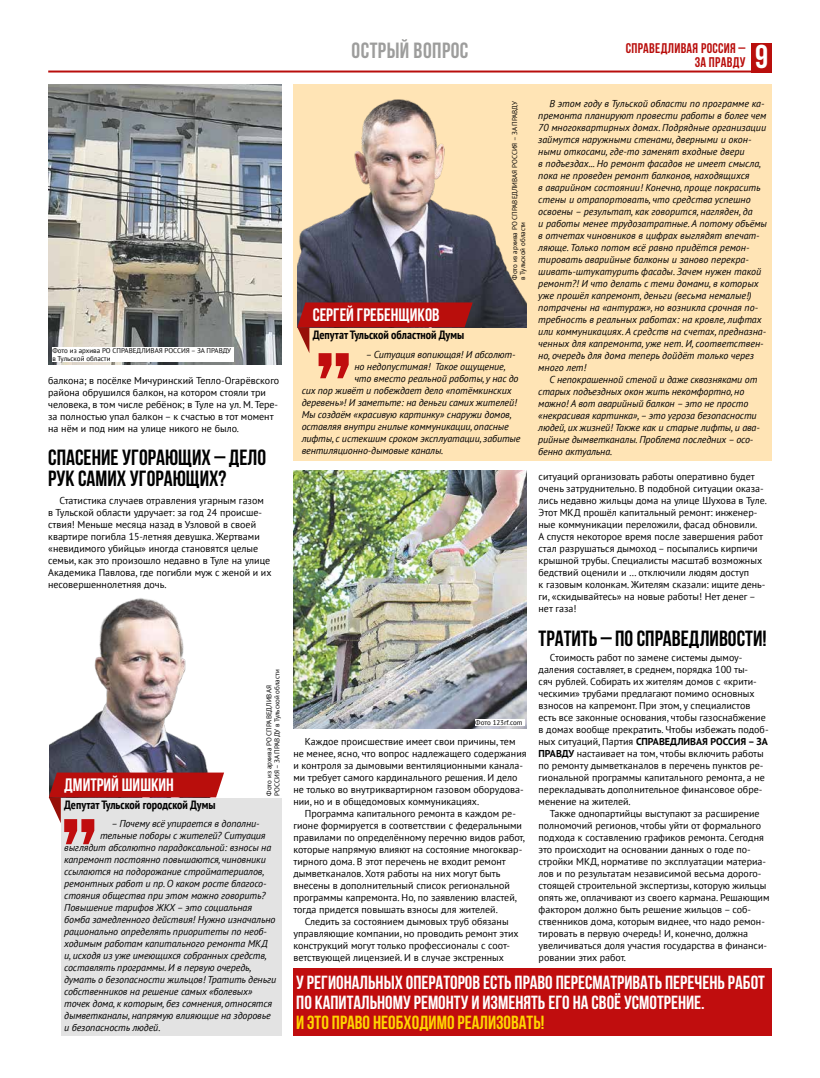
<style>
.page{position:relative;width:820px;height:1078px;background:#fff}
.page>*{position:absolute;margin:0;border:0;box-sizing:border-box;transform-origin:0 0}
.t1{font:700 33px "Bebas Neue";color:#fff}
.t2{font:700 22px/21px "Bebas Neue";color:#000}
.t3{font:700 22px "Bebas Neue";letter-spacing:.02em;color:#9d9d9c}
.t4{font:700 19px/20px "Bebas Neue";color:#fff}
.t5{font:700 19px "Bebas Neue";color:#ffd500}
.t6{font:700 18px "Bebas Neue";color:#fff}
.t7{font:700 14px/14px "Bebas Neue";letter-spacing:.02em;color:#b90e0c;text-align:right}
.t8{font:700 condensed 12px "PT Sans";color:#000}
.t9{font:10px/12px "PT Sans";color:#000}
.t10{font:italic 10px/12px "PT Sans";letter-spacing:-.01em;color:#000}
.t11{font:7px/8px "PT Sans";color:#000}
.s1{font-weight:700}
</style>
<div class="page">
<hr style="left:48px;top:70px;width:703px;height:2px;background:#b90e0c">
<div style="left:751px;top:43px;width:20px;height:29px;background:#b90e0c"></div>
<div style="left:293px;top:968px;width:478px;height:67px;background:#c00d0e"></div>
<div style="left:293px;top:85px;width:478px;height:376px;background:#ffe4b5"></div>
<img style="left:297px;top:99px;width:229px;height:229px">
<svg style="left:297px;top:302px;width:175px;height:76px"></svg>
<div style="left:61px;top:797px;width:220px;height:238px;background:#e3e3e3"></div>
<img style="left:49px;top:598px;width:159px;height:174px">
<svg style="left:49px;top:772px;width:175px;height:72px"></svg>
<img style="left:49px;top:85px;width:232px;height:280px">
<img style="left:294px;top:470px;width:232px;height:258px">
<div style="left:52px;top:347px;width:182px;height:15px;background:#fff"></div>
<div style="left:475px;top:719px;width:49px;height:6px;background:#fff"></div>
<p class="t11" style="left:52px;top:346px;width:180px">Фото из архива РО СПРАВЕДЛИВАЯ РОССИЯ – ЗА ПРАВДУ в Тульской области</p>
<p class="t9" style="left:48px;top:374px;width:232px">балкона; в посёлке Мичуринский Тепло-Огарёвского района обрушился балкон, на котором стояли три человека, в том числе ребёнок; в Туле на ул. М. Тере&shy;за полностью упал балкон – к счастью в тот момент на нём и под ним на улице никого не было.</p>
<h2 class="t2" style="left:48px;top:447px;width:219px">Спасение угорающих – дело рук самих угорающих?</h2>
<p class="t9" style="left:48px;top:494px;width:225px;text-indent:11px">Статистика случаев отравления угарным газом<br>в Тульской области удручает: за год 24 происше&shy;ствия! Меньше месяца назад в Узловой в своей квартире погибла 15-летняя девушка. Жертвами «невидимого убийцы» иногда становятся целые семьи, как это произошло недавно в Туле на улице Академика Павлова, где погибли муж с женой и их несовершеннолетняя дочь.</p>
<p class="t11" style="left:265px;top:795px;width:128px;rotate:-90deg">Фото из архива РО СПРАВЕДЛИВАЯ<br>РОССИЯ – ЗА ПРАВДУ в Тульской области</p>
<h3 class="t6" style="left:64px;top:774px;width:111px">Дмитрий шишкин</h3>
<p class="t8" style="left:64px;top:797px;width:153px">Депутат Тульской городской Думы</p>
<p class="t10" style="left:111px;top:817px;width:150px">– Почему всё упирается в дополни-</p>
<p class="t10" style="left:100px;top:829px;width:167px">тельные поборы с жителей? Ситуация</p>
<p class="t10" style="left:64px;top:841px;width:208px">выглядит абсолютно парадоксальной: взносы на</p>
<p class="t10" style="left:64px;top:853px;width:203px">капремонт постоянно повышаются, чиновники</p>
<p class="t10" style="left:64px;top:865px;width:201px">ссылаются на подорожание стройматериалов,</p>
<p class="t10" style="left:64px;top:877px;width:204px">ремонтных работ и пр. О каком росте благосо-</p>
<p class="t10" style="left:64px;top:889px;width:203px">стояния общества при этом можно говорить?</p>
<p class="t10" style="left:64px;top:901px;width:189px">Повышение тарифов ЖКХ – это социальная</p>
<p class="t10" style="left:64px;top:913px;width:213px">бомба замедленного действия! Нужно изначально</p>
<p class="t10" style="left:64px;top:925px;width:204px">рационально определять приоритеты по необ-</p>
<p class="t10" style="left:64px;top:937px;width:205px">ходимым работам капитального ремонта МКД</p>
<p class="t10" style="left:64px;top:949px;width:204px">и, исходя из уже имеющихся собранных средств,</p>
<p class="t10" style="left:64px;top:961px;width:189px">составлять программы. И в первую очередь,</p>
<p class="t10" style="left:64px;top:973px;width:213px">думать о безопасности жильцов! Тратить деньги</p>
<p class="t10" style="left:64px;top:985px;width:190px">собственников на решение самых «болевых»</p>
<p class="t10" style="left:64px;top:997px;width:209px">точек дома, к которым, без сомнения, относятся</p>
<p class="t10" style="left:64px;top:1009px;width:208px">дымветканалы, напрямую влияющие на здоровье</p>
<p class="t10" style="left:64px;top:1021px;width:98px">и безопасность людей.</p>
<h2 class="t3" style="left:351px;top:39px;width:118px">ОСТРЫЙ ВОПРОС</h2>
<h3 class="t7" style="left:625px;top:41px;width:121px">СПРАВЕДЛИВАЯ РОССИЯ –<br>ЗА ПРАВДУ</h3>
<h1 class="t1" style="left:754px;top:39px;width:15px">9</h1>
<p class="t11" style="left:510px;top:280px;width:180px;rotate:-90deg">Фото из архива РО СПРАВЕДЛИВАЯ РОССИЯ – ЗА ПРАВДУ в Тульской области</p>
<h3 class="t6" style="left:312px;top:304px;width:128px">сергей гребенщиков</h3>
<p class="t8" style="left:312px;top:327px;width:153px">Депутат Тульской областной Думы</p>
<p class="t10" style="left:365px;top:348px;width:151px">– Ситуация вопиющая! И абсолют-</p>
<p class="t10" style="left:354px;top:360px;width:153px">но недопустимая! Такое ощущение,</p>
<p class="t10" style="left:354px;top:372px;width:166px">что вместо реальной работы, у нас до</p>
<p class="t10" style="left:301px;top:384px;width:211px">сих пор живёт и побеждает дело «потёмкинских</p>
<p class="t10" style="left:301px;top:396px;width:216px">деревень»! И заметьте: на деньги самих жителей!</p>
<p class="t10" style="left:301px;top:408px;width:211px">Мы создаём «красивую картинку» снаружи домов,</p>
<p class="t10" style="left:301px;top:420px;width:209px">оставляя внутри гнилые коммуникации, опасные</p>
<p class="t10" style="left:301px;top:432px;width:220px">лифты, с истекшим сроком эксплуатации, забитые</p>
<p class="t10" style="left:301px;top:444px;width:143px">вентиляционно-дымовые каналы.</p>
<p class="t11" style="left:475px;top:717px;width:49px">Фото 123rf.com</p>
<p class="t9" style="left:293px;top:734px;width:234px;text-indent:11px">Каждое происшествие имеет свои причины, тем не менее, ясно, что вопрос надлежащего содержания и контроля за дымовыми вентиляционными канала&shy;ми требует самого кардинального решения. И дело не только во внутриквартирном газовом оборудова&shy;нии, но и в общедомовых коммуникациях.</p>
<p class="t9" style="left:304px;top:806px;width:213px">Программа капитального ремонта в каждом ре-</p>
<p class="t9" style="left:293px;top:818px;width:230px">гионе формируется в соответствии с федеральными</p>
<p class="t9" style="left:293px;top:830px;width:233px">правилами по определённому перечню видов работ,</p>
<p class="t9" style="left:293px;top:842px;width:230px">которые напрямую влияют на состояние многоквар-</p>
<p class="t9" style="left:293px;top:854px;width:214px">тирного дома. В этот перечень не входит ремонт</p>
<p class="t9" style="left:293px;top:866px;width:208px">дымветканалов. Хотя работы на них могут быть</p>
<p class="t9" style="left:293px;top:878px;width:218px">внесены в дополнительный список региональной</p>
<p class="t9" style="left:293px;top:890px;width:225px">программы капремонта. Но, по заявлению властей,</p>
<p class="t9" style="left:293px;top:902px;width:206px">тогда придется повышать взносы для жителей.</p>
<p class="t9" style="left:304px;top:914px;width:205px">Следить за состоянием дымовых труб обязаны</p>
<p class="t9" style="left:293px;top:926px;width:227px">управляющие компании, но проводить ремонт этих</p>
<p class="t9" style="left:293px;top:938px;width:218px">конструкций могут только профессионалы с соот-</p>
<p class="t9" style="left:293px;top:950px;width:212px">ветствующей лицензией. И в случае экстренных</p>
<p class="t10" style="left:538px;top:97px;width:230px;text-indent:11px">В этом году в Тульской области по программе ка&shy;премонта планируют провести работы в более чем 70 многоквартирных домах. Подрядные организации займутся наружными стенами, дверными и окон&shy;ными откосами, где-то заменят входные двери<br>в подъездах... Но ремонт фасадов не имеет смысла, пока не проведен ремонт балконов, находящихся<br>в аварийном состоянии! Конечно, проще покрасить стены и отрапортовать, что средства успешно освоены – результат, как говорится, нагляден, да<br>и работы менее трудозатратные. А потому объёмы в отчетах чиновников в цифрах выглядят впечат&shy;ляюще. Только потом всё равно придётся ремон&shy;тировать аварийные балконы и заново перекра&shy;шивать-штукатурить фасады. Зачем нужен такой ремонт?! И что делать с теми домами, в которых уже прошёл капремонт, деньги (весьма немалые!) потрачены на «антураж», но возникла срочная по&shy;требность в реальных работах: на кровле, лифтах или коммуникациях. А средств на счетах, предназна&shy;ченных для капремонта, уже нет. И, соответствен&shy;но, очередь для дома теперь дойдёт только через много лет!</p>
<p class="t10" style="left:538px;top:373px;width:223px;text-indent:11px">С непокрашенной стеной и даже сквозняками от старых подъездных окон жить некомфортно, но можно! А вот аварийный балкон – это не просто «некрасивая картинка», – это угроза безопасности людей, их жизней! Также как и старые лифты, и ава&shy;рийные дымветканалы. Проблема последних – осо&shy;бенно актуальна.</p>
<p class="t9" style="left:538px;top:470px;width:230px">ситуаций организовать работы оперативно будет очень затруднительно. В подобной ситуации оказа&shy;лись недавно жильцы дома на улице Шухова в Туле.<br>Этот МКД прошёл капитальный ремонт: инженер&shy;ные коммуникации переложили, фасад обновили.<br>А спустя некоторое время после завершения работ стал разрушаться дымоход – посыпались кирпичи крышной трубы. Специалисты масштаб возможных бедствий оценили и … отключили людям доступ<br>к газовым колонкам. Жителям сказали: ищите день&shy;ги, «скидывайтесь» на новые работы! Нет денег – нет газа!</p>
<h2 class="t2" style="left:538px;top:627px;width:229px">Тратить – по справедливости!</h2>
<p class="t9" style="left:538px;top:650px;width:231px;text-indent:11px">Стоимость работ по замене системы дымоу&shy;даления составляет, в среднем, порядка 100 ты-<br>сяч рублей. Собирать их жителям домов с «крити&shy;ческими» трубами предлагают помимо основных взносов на капремонт. При этом, у специалистов есть все законные основания, чтобы газоснабжение в домах вообще прекратить. Чтобы избежать подоб&shy;ных ситуаций, Партия <span class="s1">СПРАВЕДЛИВАЯ РОССИЯ – ЗА ПРАВДУ</span> настаивает на том, чтобы включить работы по ремонту дымветканалов в перечень пунктов ре&shy;гиональной программы капитального ремонта, а не перекладывать дополнительное финансовое обре&shy;менение на жителей.</p>
<p class="t9" style="left:538px;top:806px;width:232px;text-indent:11px">Также однопартийцы выступают за расширение полномочий регионов, чтобы уйти от формального подхода к составлению графиков ремонта. Сегодня это происходит на основании данных о годе по&shy;стройки МКД, нормативе по эксплуатации материа&shy;лов и по результатам независимой весьма дорого&shy;стоящей строительной экспертизы, которую жильцы опять же, оплачивают из своего кармана. Решающим фактором должно быть решение жильцов – соб&shy;ственников дома, которым виднее, что надо ремон&shy;тировать в первую очередь! И, конечно, должна увеличиваться доля участия государства в финанси&shy;ровании этих работ.</p>
<h3 class="t4" style="left:296px;top:971px;width:470px">У региональных операторов есть право пересматривать перечень работ по капитальному ремонту и изменять его на своё усмотрение.</h3>
<h3 class="t5" style="left:296px;top:1011px;width:250px">И это право необходимо реализовать!</h3>
</div>
